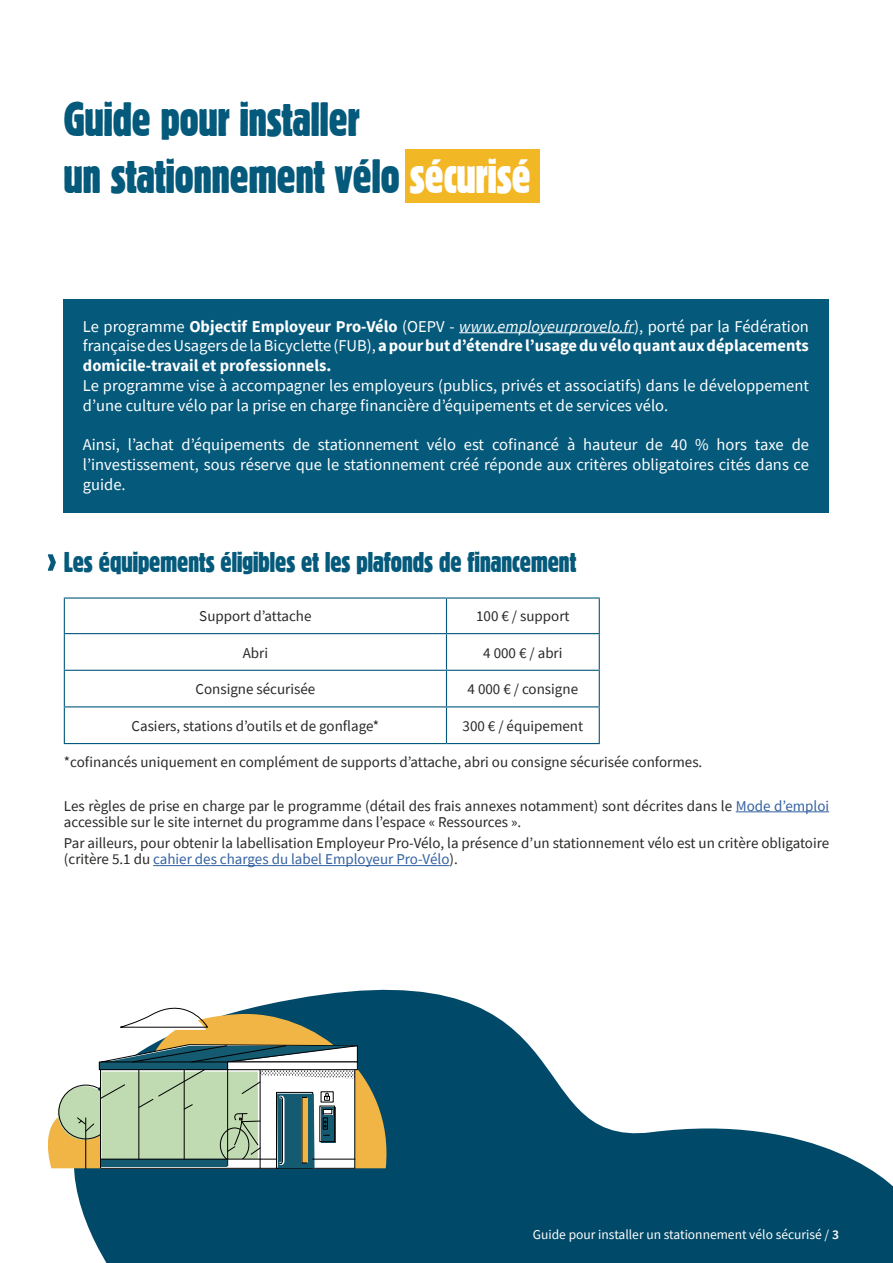
<style>
.page{position:relative;width:893px;height:1263px;background:#fff}
.page>*{position:absolute;margin:0;border:0;box-sizing:border-box;transform-origin:0 0}
.t1{font:48px/57.6px "Block BE Extra Cn";color:#055a7c}
.t2{font:28.5px "Block BE Extra Cn";color:#055a7c}
.t3{font:16.5px/19.8px "Source Sans Pro";color:#fff}
.t4{font:700 16.5px/19.8px "Source Sans Pro";color:#fff;text-align:justify}
.t5{font:15px/16.5px "Source Sans Pro";color:#282827}
.t6{font:13.5px "Source Sans Pro";color:#fff}
.s1{color:#fff}
.s2{font-weight:400}
.s3{font-weight:400;font-style:italic}
.s4{color:#3361a0}
.s5{font-weight:600}
</style>
<div class="page">
<div style="left:64px;top:299px;width:765px;height:213px;background:#055a7c"></div>
<hr style="left:459px;top:332px;width:175px;height:1px;background:#fff">
<svg style="left:51px;top:989px;width:842px;height:274px;fill:#004968"></svg>
<svg style="left:48px;top:1010px;width:339px;height:158px"></svg>
<div style="left:58px;top:1086px;width:54px;height:54px;background:#c0dab1;border-radius:27px"></div>
<div style="left:99px;top:1062px;width:129px;height:8px;background:#145a71"></div>
<svg style="left:91px;top:1044px;width:267px;height:19px"></svg>
<svg style="left:120px;top:997px;width:88px;height:33px"></svg>
<div style="left:99px;top:1061px;width:129px;height:9px;border:1px solid #000"></div>
<div style="left:228px;top:1062px;width:129px;height:8px;background:#fff"></div>
<div style="left:227px;top:1061px;width:131px;height:9px;border:1px solid #000"></div>
<svg style="left:77px;top:1069px;width:278px;height:99px"></svg>
<div style="left:405px;top:150px;width:134px;height:53px;background:#f2b724"></div>
<svg style="left:48px;top:554px;width:8px;height:17px"></svg>
<hr style="left:64px;top:597px;width:382px;height:2px;background:#05597d">
<hr style="left:64px;top:599px;width:1px;height:34px;background:#05597d">
<hr style="left:446px;top:597px;width:154px;height:2px;background:#05597d">
<hr style="left:446px;top:599px;width:1px;height:34px;background:#05597d">
<hr style="left:599px;top:599px;width:1px;height:34px;background:#05597d">
<hr style="left:64px;top:633px;width:382px;height:1px;background:#05597d">
<hr style="left:64px;top:634px;width:1px;height:36px;background:#05597d">
<hr style="left:446px;top:633px;width:154px;height:1px;background:#05597d">
<hr style="left:446px;top:634px;width:1px;height:36px;background:#05597d">
<hr style="left:599px;top:634px;width:1px;height:36px;background:#05597d">
<hr style="left:64px;top:670px;width:382px;height:1px;background:#05597d">
<hr style="left:64px;top:671px;width:1px;height:35px;background:#05597d">
<hr style="left:446px;top:670px;width:154px;height:1px;background:#05597d">
<hr style="left:446px;top:671px;width:1px;height:35px;background:#05597d">
<hr style="left:599px;top:671px;width:1px;height:35px;background:#05597d">
<hr style="left:64px;top:706px;width:382px;height:1px;background:#05597d">
<hr style="left:64px;top:707px;width:1px;height:36px;background:#05597d">
<hr style="left:446px;top:706px;width:154px;height:1px;background:#05597d">
<hr style="left:446px;top:707px;width:1px;height:36px;background:#05597d">
<hr style="left:599px;top:707px;width:1px;height:36px;background:#05597d">
<hr style="left:64px;top:743px;width:382px;height:1px;background:#05597d">
<hr style="left:446px;top:743px;width:154px;height:1px;background:#05597d">
<hr style="left:736px;top:811px;width:93px;height:1px;background:#3361a0">
<hr style="left:153px;top:865px;width:296px;height:1px;background:#3361a0">
<h1 class="t1" style="left:64px;top:90px;width:468px">Guide pour installer<br>un stationnement vélo <span class="s1">sécurisé</span></h1>
<p class="t4" style="left:83px;top:316px;width:727px"><span class="s2">Le programme</span> Objectif Employeur Pro-Vélo <span class="s2">(OEPV -</span> <span class="s3">www.employeurprovelo.fr</span><span class="s2">), porté par la Fédération française des Usagers de la Bicyclette (FUB),</span> a pour but d’étendre l’usage du vélo quant aux déplacements domicile-travail et professionnels.</p>
<p class="t3" style="left:83px;top:375px;width:728px">Le programme vise à accompagner les employeurs (publics, privés et associatifs) dans le développement d’une culture vélo par la prise en charge financière d’équipements et de services vélo.</p>
<p class="t3" style="left:83px;top:435px;width:728px;text-align:justify">Ainsi, l’achat d’équipements de stationnement vélo est cofinancé à hauteur de 40 % hors taxe de l’investissement, sous réserve que le stationnement créé réponde aux critères obligatoires cités dans ce guide.</p>
<h2 class="t2" style="left:64px;top:546px;width:514px">Les équipements éligibles et les plafonds de financement</h2>
<p class="t5" style="left:199px;top:608px;width:114px">Support d’attache</p>
<p class="t5" style="left:476px;top:608px;width:95px">100 € / support</p>
<p class="t5" style="left:243px;top:644px;width:27px">Abri</p>
<p class="t5" style="left:483px;top:644px;width:81px">4 000 € / abri</p>
<p class="t5" style="left:195px;top:681px;width:121px">Consigne sécurisée</p>
<p class="t5" style="left:468px;top:681px;width:112px">4 000 € / consigne</p>
<p class="t5" style="left:132px;top:717px;width:249px">Casiers, stations d’outils et de gonflage*</p>
<p class="t5" style="left:463px;top:717px;width:122px">300 € / équipement</p>
<p class="t5" style="left:64px;top:754px;width:640px">*cofinancés uniquement en complément de supports d’attache, abri ou consigne sécurisée conformes.</p>
<p class="t5" style="left:64px;top:797px;width:767px">Les règles de prise en charge par le programme (détail des frais annexes notamment) sont décrites dans le <span class="s4">Mode d’emploi </span>accessible sur le site internet du programme dans l’espace « Ressources ».</p>
<p class="t5" style="left:64px;top:835px;width:767px">Par ailleurs, pour obtenir la labellisation Employeur Pro-Vélo, la présence d’un stationnement vélo est un critère obligatoire (critère 5.1 du <span class="s4">cahier des charges du label Employeur Pro-Vélo</span>).</p>
<p class="t6" style="left:533px;top:1226px;width:308px">Guide pour installer un stationnement vélo sécurisé / <span class="s5">3</span></p>
</div>
